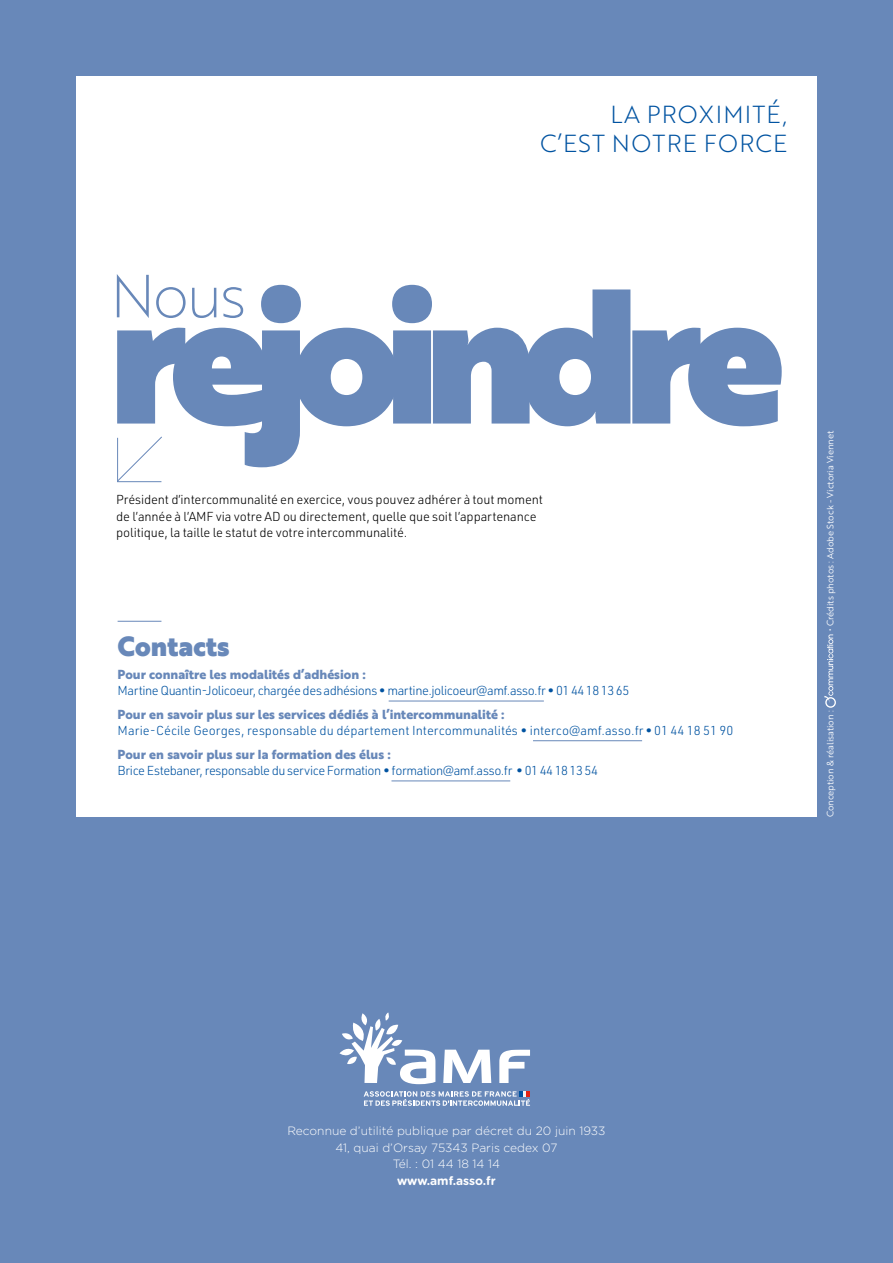
<style>
.page{position:relative;width:893px;height:1263px;background:#6888b9}
.page>*{position:absolute;margin:0;border:0;box-sizing:border-box;transform-origin:0 0}
.t1{font:186.15px "Brother 1816 Black";letter-spacing:-.09em;color:#6888b9}
.t2{font:59.1px "Brother 1816 Thin";color:#6888b9}
.t3{font:27px "Brother 1816 Black";color:#6888b9}
.t4{font:24px/28.8px "Brother 1816 Light";letter-spacing:.05em;color:#0053a1;text-align:right}
.t5{font:300 12.75px/16.5px "URWDIN";letter-spacing:-.01em;color:#000}
.t6{font:300 12.75px "URWDIN";letter-spacing:-.035em;color:#0053a1}
.t7{font:700 12.75px "Brother 1816 Extra";color:#6888b9}
.t8{font:300 12.75px "URWDIN";color:#0053a1}
.t9{font:300 12px/16.5px "Gotham";color:#fff;text-align:center}
.t10{font:700 12px "Gotham Rounded";color:#fff}
.t11{font:9px "Brother 1816 Book";letter-spacing:-.01em;color:#fff}
</style>
<div class="page">
<div style="left:76px;top:77px;width:740px;height:740px;background:#fff"></div>
<svg style="left:443px;top:1050px;width:48px;height:33px"></svg>
<svg style="left:499px;top:1050px;width:31px;height:33px"></svg>
<svg style="left:339px;top:1012px;width:96px;height:72px"></svg>
<svg style="left:364px;top:1091px;width:166px;height:15px"></svg>
<svg style="left:117px;top:436px;width:45px;height:46px"></svg>
<hr style="left:118px;top:621px;width:43px;height:1px;background:#6888b9">
<hr style="left:389px;top:701px;width:155px;height:1px;background:#6888b9">
<hr style="left:533px;top:740px;width:109px;height:1px;background:#6888b9">
<hr style="left:391px;top:780px;width:119px;height:1px;background:#6888b9">
<svg style="left:824px;top:634px;width:12px;height:74px"></svg>
<h3 class="t4" style="left:540px;top:99px;width:248px">LA PROXIMITÉ,<br>C’EST NOTRE FORCE</h3>
<h2 class="t2" style="left:110px;top:253px;width:137px">Nous</h2>
<h1 class="t1" style="left:108px;top:212px;width:678px">rejoindre</h1>
<p class="t5" style="left:116px;top:491px;width:428px">Président d’intercommunalité en exercice, vous pouvez adhérer à tout moment de l’année à l’AMF via votre AD ou directement, quelle que soit l’appartenance politique, la taille le statut de votre intercommunalité.</p>
<h3 class="t3" style="left:118px;top:625px;width:114px">Contacts</h3>
<p class="t7" style="left:118px;top:664px;width:250px">Pour connaître les modalités d’adhésion :</p>
<p class="t6" style="left:118px;top:682px;width:513px">Martine Quantin-Jolicoeur, chargée des adhésions • martine.jolicoeur@amf.asso.fr • 01 44 18 13 65</p>
<p class="t7" style="left:118px;top:704px;width:388px">Pour en savoir plus sur les services dédiés à l’intercommunalité :</p>
<p class="t8" style="left:118px;top:722px;width:617px">Marie-Cécile Georges, responsable du département Intercommunalités • interco@amf.asso.fr • 01 44 18 51 90</p>
<p class="t7" style="left:118px;top:744px;width:275px">Pour en savoir plus sur la formation des élus :</p>
<p class="t6" style="left:118px;top:762px;width:482px">Brice Estebaner, responsable du service Formation • formation@amf.asso.fr • 01 44 18 13 54</p>
<p class="t11" style="left:823px;top:631px;width:202px;rotate:-90deg">• Crédits photos : Adobe Stock - Victoria Viennet</p>
<p class="t11" style="left:823px;top:817px;width:108px;rotate:-90deg">Conception &amp; réalisation :</p>
<p class="t9" style="left:287px;top:1122px;width:320px">Reconnue d’utilité publique par décret du 20 juin 1933<br>41, quai d’Orsay 75343 Paris cedex 07<br>Tél. : 01 44 18 14 14</p>
<p class="t10" style="left:397px;top:1172px;width:100px">www.amf.asso.fr</p>
</div>
